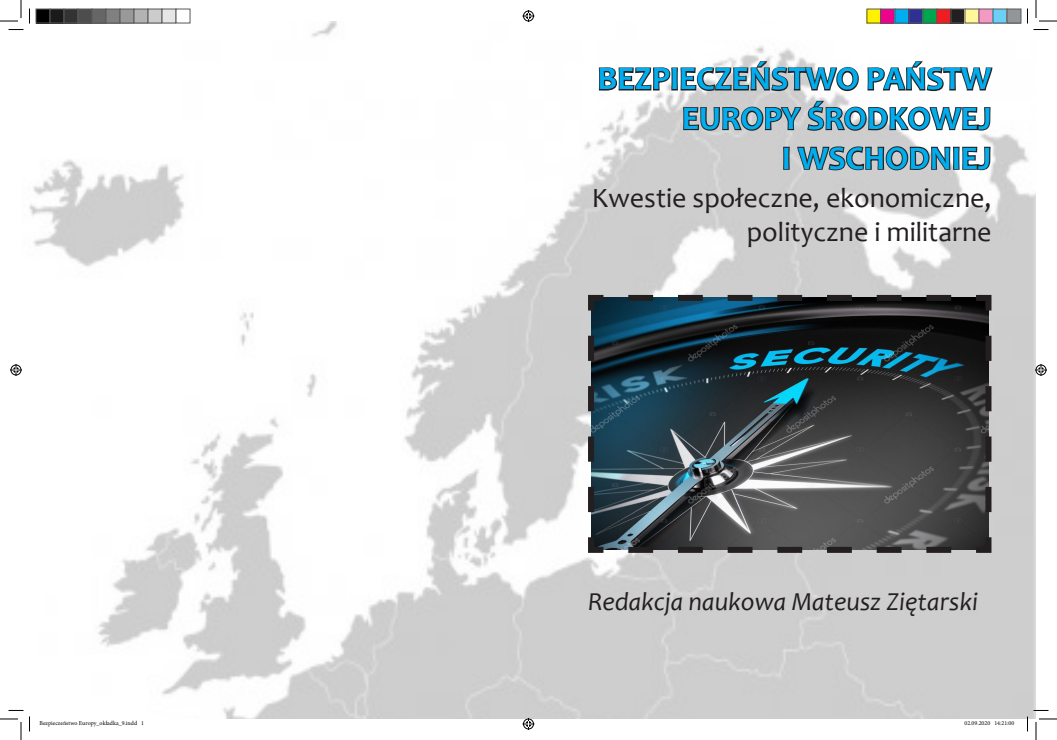
<style>
.page{position:relative;width:1057px;height:740px;background:#fff}
.page>*{position:absolute;margin:0;border:0;box-sizing:border-box;transform-origin:0 0}
.t1{font:700 33px/39.6px "Candara";color:#00aeef;text-align:right}
.t2{font:28px/33.6px "Candara";color:#231f20;text-align:right}
.t3{font:italic 26px "Candara";color:#231f20}
.t4{font:6px "Minion Pro";color:#000}
</style>
<div class="page">
<img style="left:29px;top:21px;width:1007px;height:697px">
<svg style="left:585px;top:292px;width:409px;height:263px"></svg>
<svg style="left:598px;top:60px;width:262px;height:32px"></svg>
<svg style="left:866px;top:60px;width:127px;height:32px"></svg>
<svg style="left:682px;top:100px;width:309px;height:32px"></svg>
<svg style="left:782px;top:145px;width:209px;height:26px"></svg>
<svg style="left:0;top:0;width:30px;height:30px"></svg>
<svg style="left:0;top:709px;width:30px;height:30px"></svg>
<svg style="left:1027px;top:0;width:30px;height:30px"></svg>
<svg style="left:1027px;top:709px;width:30px;height:30px"></svg>
<svg style="left:522px;top:10px;width:12px;height:12px"></svg>
<svg style="left:522px;top:717px;width:12px;height:12px"></svg>
<svg style="left:10px;top:364px;width:12px;height:12px"></svg>
<svg style="left:1035px;top:364px;width:12px;height:12px"></svg>
<div style="left:36px;top:9px;width:14px;height:14px;background:#000"></div>
<div style="left:36px;top:9px;width:15px;height:15px;border:1px solid #595959"></div>
<div style="left:50px;top:9px;width:14px;height:14px;background:#1a1a1a"></div>
<div style="left:50px;top:9px;width:15px;height:15px;border:1px solid #595959"></div>
<div style="left:64px;top:9px;width:14px;height:14px;background:#333"></div>
<div style="left:64px;top:9px;width:15px;height:15px;border:1px solid #595959"></div>
<div style="left:78px;top:9px;width:14px;height:14px;background:#4d4d4d"></div>
<div style="left:78px;top:9px;width:15px;height:15px;border:1px solid #595959"></div>
<div style="left:92px;top:9px;width:14px;height:14px;background:#666"></div>
<div style="left:92px;top:9px;width:15px;height:15px;border:1px solid #595959"></div>
<div style="left:106px;top:9px;width:14px;height:14px;background:#808080"></div>
<div style="left:106px;top:9px;width:15px;height:15px;border:1px solid #595959"></div>
<div style="left:120px;top:9px;width:14px;height:14px;background:#999"></div>
<div style="left:120px;top:9px;width:15px;height:15px;border:1px solid #595959"></div>
<div style="left:134px;top:9px;width:14px;height:14px;background:#b3b3b3"></div>
<div style="left:134px;top:9px;width:15px;height:15px;border:1px solid #595959"></div>
<div style="left:148px;top:9px;width:14px;height:14px;background:#ccc"></div>
<div style="left:148px;top:9px;width:15px;height:15px;border:1px solid #595959"></div>
<div style="left:162px;top:9px;width:14px;height:14px;background:#e6e6e6"></div>
<div style="left:162px;top:9px;width:15px;height:15px;border:1px solid #595959"></div>
<div style="left:176px;top:9px;width:14px;height:14px;background:#fff"></div>
<div style="left:867px;top:9px;width:14px;height:14px;background:#fff101"></div>
<div style="left:881px;top:9px;width:14px;height:14px;background:#ed028c"></div>
<div style="left:895px;top:9px;width:14px;height:14px;background:#00aeef"></div>
<div style="left:909px;top:9px;width:14px;height:14px;background:#2e3092"></div>
<div style="left:908px;top:9px;width:15px;height:15px;border:1px solid #595959"></div>
<div style="left:923px;top:9px;width:14px;height:14px;background:#00a54f"></div>
<div style="left:922px;top:9px;width:15px;height:15px;border:1px solid #595959"></div>
<div style="left:937px;top:9px;width:14px;height:14px;background:#ee1d23"></div>
<div style="left:951px;top:9px;width:14px;height:14px;background:#231f20"></div>
<div style="left:950px;top:9px;width:15px;height:15px;border:1px solid #595959"></div>
<div style="left:965px;top:9px;width:14px;height:14px;background:#fff79a"></div>
<div style="left:979px;top:9px;width:14px;height:14px;background:#f499c2"></div>
<div style="left:993px;top:9px;width:14px;height:14px;background:#6bcff6"></div>
<div style="left:1007px;top:9px;width:14px;height:14px;background:#939598"></div>
<div style="left:1006px;top:9px;width:15px;height:15px;border:1px solid #595959"></div>
<h1 class="t1" style="left:597px;top:58px;width:395px">BEZPIECZEŃSTWO PAŃSTW<br>EUROPY ŚRODKOWEJ<br>I WSCHODNIEJ</h1>
<h2 class="t2" style="left:592px;top:181px;width:401px">Kwestie społeczne, ekonomiczne, polityczne i militarne</h2>
<h3 class="t3" style="left:588px;top:585px;width:391px">Redakcja naukowa Mateusz Ziętarski</h3>
<p class="t4" style="left:40px;top:719px;width:106px">Bezpieczeństwo Europy_okładka_9.indd 1</p>
<p class="t4" style="left:964px;top:719px;width:51px">02.09.2020 14:21:00</p>
</div>
